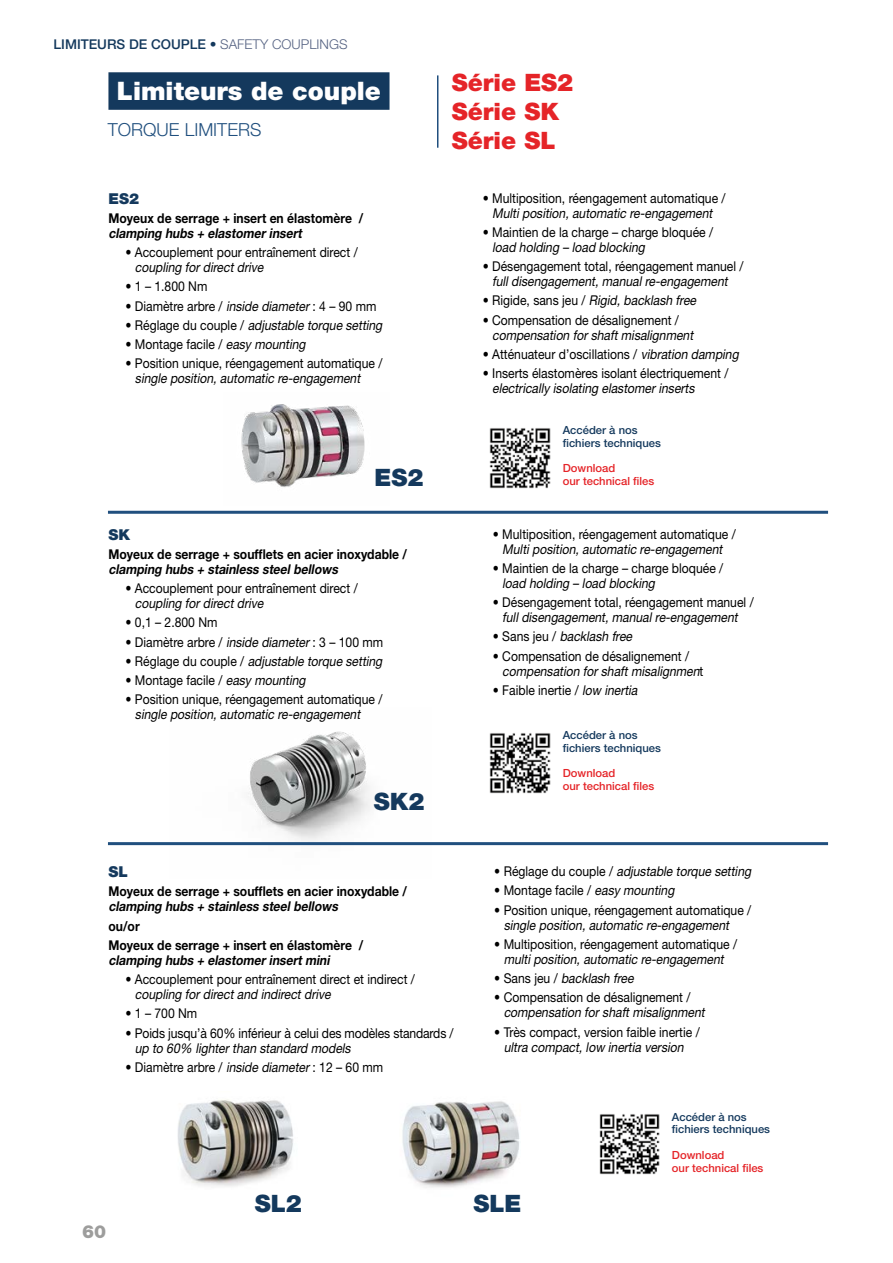
<style>
.page{position:relative;width:893px;height:1263px;background:#fff}
.page>*{position:absolute;margin:0;border:0;box-sizing:border-box;transform-origin:0 0}
.titre1-FR{font:900 25.5px "Helvetica Neue LT Std";color:#fff}
.type_produit{font:900 24px "Helvetica Neue LT Std";color:#e52428}
.type2_produit{font:900 24px "Helvetica Neue LT Std";color:#14395d}
.titre1-GB{font:300 18px "Helvetica Neue LT Std";color:#204f7e}
.t1{font:900 18px "Helvetica Neue LT Std";color:#9d9d9c}
.corps{font:900 15px "Helvetica Neue LT Std";color:#14395d}
.corps-2{font:13.5px/15px "Helvetica Neue LT Std";color:#000;scale:.9 1}
.corps-3{font:italic 13.5px/15px "Helvetica Neue LT Std";color:#000;scale:.9 1}
.corps-4{font:700 13.5px/15px "Helvetica Neue LT Std";color:#000;scale:.9 1}
.t2{font:500 13.5px "Helvetica Neue LT Std";color:#14395d}
.QRCode{font:500 11.25px/12.8px "Helvetica Neue LT Std";color:#14395d}
.QRCode-2{font:500 11.25px/12.8px "Helvetica Neue LT Std";color:#e52428}
.t3{font:3.75px "Courier";color:#000}
.s1{font-weight:300;color:#566383}
.s2{font-style:italic}
.s3{font-style:normal}
</style>
<div class="page">
<div style="left:108px;top:72px;width:281px;height:38px;background:#14395d"></div>
<hr style="left:437px;top:75px;width:1px;height:73px;background:#204f7e">
<img style="left:241px;top:404px;width:124px;height:83px">
<img style="left:170px;top:731px;width:261px;height:115px">
<img style="left:177px;top:1099px;width:117px;height:87px">
<img style="left:402px;top:1101px;width:118px;height:87px">
<img style="left:489px;top:428px;width:62px;height:61px">
<img style="left:489px;top:733px;width:62px;height:61px">
<img style="left:599px;top:1114px;width:61px;height:61px">
<hr style="left:108px;top:511px;width:720px;height:3px;background:#204f7e">
<hr style="left:108px;top:842px;width:720px;height:3px;background:#204f7e">
<p class="t2" style="left:54px;top:36px;width:296px">LIMITEURS DE COUPLE • <span class="s1">SAFETY COUPLINGS</span></p>
<p class="titre1-FR" style="left:117px;top:76px;width:266px">Limiteurs de couple</p>
<p class="titre1-GB" style="left:108px;top:118px;width:155px">TORQUE LIMITERS</p>
<p class="corps" style="left:108px;top:189px;width:32px">ES2</p>
<p class="corps-4" style="left:108px;top:210px;width:285px">Moyeux de serrage + insert en élastomère / <span class="s2">clamping hubs + elastomerinsert</span></p>
<p class="corps-2" style="left:135px;top:245px;width:249px;text-indent:-9px">• Accouplement pour entraînement direct / <span class="s2">coupling fordirectdrive</span></p>
<p class="corps-2" style="left:125px;top:279px;width:93px">• 1 – 1.800 Nm</p>
<p class="corps-2" style="left:125px;top:298px;width:280px">• Diamètre arbre / <span class="s2">inside diameter</span>: 4 – 90 mm</p>
<p class="corps-3" style="left:125px;top:317px;width:290px"><span class="s3">• R é g l a g e d u c o u p l e /</span> adjustable torque setting</p>
<p class="corps-2" style="left:125px;top:337px;width:205px">• Montage facile / <span class="s2">easy mounting</span></p>
<p class="corps-2" style="left:135px;top:356px;width:277px;text-indent:-9px">• Position unique, réengagement automatique / <span class="s2">single position,automatic re-engagement</span></p>
<p class="type2_produit" style="left:375px;top:463px;width:50px">ES2</p>
<p class="corps" style="left:108px;top:525px;width:23px">SK</p>
<p class="corps-4" style="left:108px;top:546px;width:333px">Moyeux de serrage + soufflets en acier inoxydable / <span class="s2">clamping hubs + stainless steelbellows</span></p>
<p class="corps-2" style="left:135px;top:581px;width:249px;text-indent:-9px">• Accouplement pour entraînement direct / <span class="s2">coupling fordirectdrive</span></p>
<p class="corps-2" style="left:125px;top:615px;width:104px">• 0,1 – 2.800 Nm</p>
<p class="corps-2" style="left:125px;top:634px;width:288px">• Diamètre arbre / <span class="s2">inside diameter</span>: 3 – 100 mm</p>
<p class="corps-3" style="left:125px;top:653px;width:290px"><span class="s3">• R é g l a g e d u c o u p l e /</span> adjustable torque setting</p>
<p class="corps-2" style="left:125px;top:673px;width:205px">• Montage facile / <span class="s2">easy mounting</span></p>
<p class="corps-2" style="left:135px;top:692px;width:277px;text-indent:-9px">• Position unique, réengagement automatique / <span class="s2">single position,automatic re-engagement</span></p>
<p class="type2_produit" style="left:374px;top:787px;width:52px">SK2</p>
<p class="type_produit" style="left:452px;top:68px;width:123px">Série ES2</p>
<p class="type_produit" style="left:452px;top:97px;width:109px">Série SK</p>
<p class="type_produit" style="left:452px;top:126px;width:105px">Série SL</p>
<p class="corps-2" style="left:483px;top:190px;width:271px;text-align:center">• Multiposition, réengagement automatique /<br><span class="s2">Multiposition,automatic re-engagement</span></p>
<p class="corps-2" style="left:492px;top:224px;width:247px;text-indent:-9px">• Maintien de la charge – charge bloquée / <span class="s2">load holding – load blocking</span></p>
<p class="corps-2" style="left:483px;top:259px;width:291px;text-align:center">• Désengagement total, réengagement manuel / <span class="s2">fulldisengagement,manualre-engagement</span></p>
<p class="corps-3" style="left:483px;top:293px;width:242px"><span class="s3">• R i g i d e , s a n s j e u /</span> Rigid,backlash free</p>
<p class="corps-3" style="left:492px;top:312px;width:228px;text-indent:-9px"><span class="s3">• Compensation de désalignement / </span>compensation forshaftmisalignment</p>
<p class="corps-2" style="left:483px;top:346px;width:289px">• Atténuateur d’oscillations / <span class="s2">vibration damping</span></p>
<p class="corps-2" style="left:492px;top:366px;width:264px;text-indent:-9px">• Inserts élastomères isolant électriquement / <span class="s2">electrically isolating elastomerinserts</span></p>
<p class="QRCode" style="left:563px;top:424px;width:100px">Accéder à nos fichiers techniques</p>
<p class="QRCode-2" style="left:563px;top:462px;width:93px">Download<br>our technical files</p>
<p class="corps-2" style="left:493px;top:526px;width:271px;text-align:center">• Multiposition, réengagement automatique /<br><span class="s2">Multiposition,automatic re-engagement</span></p>
<p class="corps-2" style="left:502px;top:560px;width:247px;text-indent:-9px">• Maintien de la charge – charge bloquée / <span class="s2">load holding – load blocking</span></p>
<p class="corps-2" style="left:493px;top:595px;width:291px;text-align:center">• Désengagement total, réengagement manuel / <span class="s2">fulldisengagement,manualre-engagement</span></p>
<p class="corps-3" style="left:493px;top:629px;width:159px"><span class="s3">• S a n s j e u /</span> backlash free</p>
<p class="corps-3" style="left:502px;top:648px;width:225px;text-indent:-9px"><span class="s3">• Compensation de désalignement / </span>compensation forshaftmisalignmen<span class="s3">t</span></p>
<p class="corps-2" style="left:493px;top:682px;width:165px">• Faible inertie / <span class="s2">low inertia</span></p>
<p class="t3" style="left:647px;top:668px;width:24px;rotate:-14deg">01/03/2020</p>
<p class="QRCode" style="left:563px;top:729px;width:100px">Accéder à nos fichiers techniques</p>
<p class="QRCode-2" style="left:563px;top:767px;width:93px">Download<br>our technical files</p>
<p class="corps" style="left:108px;top:863px;width:21px">SL</p>
<p class="corps-4" style="left:108px;top:884px;width:333px">Moyeux de serrage + soufflets en acier inoxydable / <span class="s2">clamping hubs + stainless steelbellows</span></p>
<p class="corps-4" style="left:108px;top:918px;width:36px">ou/or</p>
<p class="corps-4" style="left:108px;top:937px;width:285px">Moyeux de serrage + insert en élastomère / <span class="s2">clamping hubs + elastomerinsertmini</span></p>
<p class="corps-2" style="left:135px;top:972px;width:313px;text-indent:-9px">• Accouplement pour entraînement direct et indirect / <span class="s2">coupling fordirectand indirectdrive</span></p>
<p class="corps-2" style="left:125px;top:1006px;width:81px">• 1 – 700 Nm</p>
<p class="corps-2" style="left:135px;top:1025px;width:356px;text-indent:-9px">• Poids jusqu’à 60% inférieur à celui des modèles standards / <span class="s2">up to 60% lighterthan standard models</span></p>
<p class="corps-2" style="left:125px;top:1059px;width:288px">• Diamètre arbre / <span class="s2">inside diameter</span>: 12 – 60 mm</p>
<p class="corps-3" style="left:494px;top:863px;width:290px"><span class="s3">• R é g l a g e d u c o u p l e /</span> adjustable torque setting</p>
<p class="corps-2" style="left:494px;top:883px;width:205px">• Montage facile / <span class="s2">easy mounting</span></p>
<p class="corps-2" style="left:504px;top:902px;width:277px;text-indent:-9px">• Position unique, réengagement automatique / <span class="s2">single position,automatic re-engagement</span></p>
<p class="corps-2" style="left:494px;top:936px;width:271px;text-align:center">• Multiposition, réengagement automatique / <span class="s2">multiposition,automatic re-engagement</span></p>
<p class="corps-3" style="left:494px;top:970px;width:159px"><span class="s3">• S a n s j e u /</span> backlash free</p>
<p class="corps-3" style="left:504px;top:990px;width:228px;text-indent:-9px"><span class="s3">• Compensation de désalignement / </span>compensation forshaftmisalignment</p>
<p class="corps-2" style="left:494px;top:1024px;width:230px;text-align:center">• Très compact, version faible inertie / <span class="s2">ultra compact,low inertia version</span></p>
<p class="QRCode" style="left:672px;top:1110px;width:100px">Accéder à nos fichiers techniques</p>
<p class="QRCode-2" style="left:672px;top:1148px;width:93px">Download<br>our technical files</p>
<h3 class="t1" style="left:82px;top:1220px;width:26px">60</h3>
<p class="type2_produit" style="left:255px;top:1189px;width:49px">SL2</p>
<p class="type2_produit" style="left:473px;top:1189px;width:50px">SLE</p>
</div>
